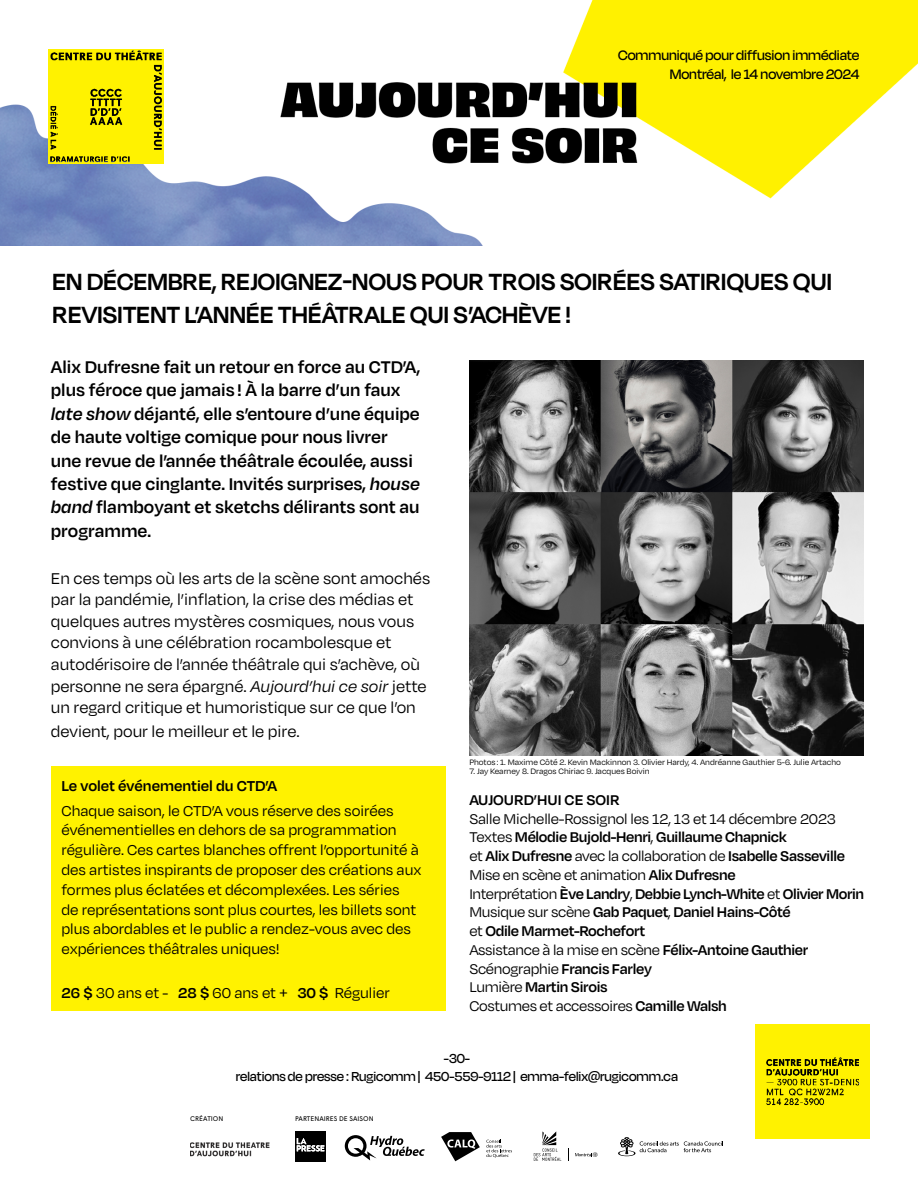
<style>
.page{position:relative;width:918px;height:1188px;background:#fff}
.page>*{position:absolute;margin:0;border:0;box-sizing:border-box;transform-origin:0 0}
.t1{font:600 27px/32.4px "Degular Display";letter-spacing:.01em;color:#000}
.t2{font:600 19.5px/23.4px "Degular";color:#000}
.t3{font:18px/21.6px "Degular";color:#000}
.t4{font:16.5px/19.8px "Degular";color:#000}
.t5{font:600 16.5px "Degular";color:#000}
.t6{font:600 16.2px/18.8px "Degular";letter-spacing:-.02em;color:#000}
.t7{font:600 16.2px "Degular";color:#000}
.t8{font:500 15.75px/18.9px "Degular Display";color:#000;text-align:right}
.t9{font:500 15px/18px "Degular Display";color:#000;text-align:center}
.t10{font:9px "Degular";color:#000}
.t11{font:6.75px "Wigrum";color:#000}
.s1{font-style:italic}
.s2{font-weight:600}
.s3{font-weight:400}
</style>
<div class="page">
<img style="left:0;top:0;width:918px;height:246px">
<svg style="left:345px;top:1135px;width:80px;height:25px"></svg>
<svg style="left:486px;top:1140px;width:26px;height:17px"></svg>
<svg style="left:441px;top:1132px;width:39px;height:29px"></svg>
<svg style="left:534px;top:1131px;width:27px;height:30px"></svg>
<svg style="left:575px;top:1152px;width:22px;height:5px"></svg>
<svg style="left:568px;top:1148px;width:1px;height:13px"></svg>
<svg style="left:618px;top:1137px;width:105px;height:19px"></svg>
<div style="left:295px;top:1131px;width:31px;height:31px;background:#000"></div>
<svg style="left:297px;top:1138px;width:27px;height:13px"></svg>
<img style="left:49px;top:49px;width:114px;height:114px">
<div style="left:51px;top:766px;width:395px;height:245px;background:#fff200"></div>
<img style="left:755px;top:1024px;width:114px;height:115px">
<img style="left:190px;top:1142px;width:80px;height:15px">
<img style="left:469px;top:361px;width:395px;height:394px">
<p class="t8" style="left:618px;top:45px;width:243px">Communiqué pour diffusion immédiate<br>Montréal, le 14 novembre 2024</p>
<h1 class="t1" style="left:52px;top:265px;width:781px">EN DÉCEMBRE, REJOIGNEZ-NOUS POUR TROIS SOIRÉES SATIRIQUES QUI<br>REVISITENT L’ANNÉE THÉÂTRALE QUI S’ACHÈVE !</h1>
<p class="t2" style="left:51px;top:354px;width:371px">Alix Dufresne fait un retour en force au CTD’A, plus féroce que jamais ! À la barre d’un faux <span class="s1">late show</span> déjanté, elle s’entoure d’une équipe de haute voltige comique pour nous livrer une revue de l’année théâtrale écoulée, aussi festive que cinglante. Invités surprises, <span class="s1">house band</span> flamboyant et sketchs délirants sont au programme.</p>
<p class="t3" style="left:51px;top:567px;width:381px">En ces temps où les arts de la scène sont amochés par la pandémie, l’inflation, la crise des médias et quelques autres mystères cosmiques, nous vous convions à une célébration rocambolesque et autodérisoire de l’année théâtrale qui s’achève, où personne ne sera épargné. <span class="s1">Aujourd’hui ce soir</span> jette un regard critique et humoristique sur ce que l’on</p>
<p class="t3" style="left:51px;top:720px;width:250px">devient, pour le meilleur et le pire.</p>
<p class="t5" style="left:61px;top:776px;width:217px">Le volet événementiel du CTD’A</p>
<p class="t4" style="left:61px;top:800px;width:362px">Chaque saison, le CTD’A vous réserve des soirées événementielles en dehors de sa programmation régulière. Ces cartes blanches offrent l’opportunité à des artistes inspirants de proposer des créations aux formes plus éclatées et décomplexées. Les séries<br>de représentations sont plus courtes, les billets sont plus abordables et le public a rendez-vous avec des expériences théâtrales uniques!</p>
<p class="t4" style="left:61px;top:983px;width:330px"><span class="s2">26 $</span> 30 ans et - <span class="s2">28 $</span> 60 ans et + <span class="s2">30 $</span> Régulier</p>
<p class="t10" style="left:469px;top:756px;width:373px">Photos : 1. Maxime Côté 2. Kevin Mackinnon 3. Olivier Hardy, 4. Andréanne Gauthier 5-6. Julie Artacho</p>
<p class="t10" style="left:469px;top:765px;width:182px">7. Jay Kearney 8. Dragos Chiriac 9. Jacques Boivin</p>
<p class="t7" style="left:469px;top:790px;width:152px">AUJOURD’HUI CE SOIR</p>
<p class="t6" style="left:469px;top:809px;width:396px"><span class="s3">Salle Michelle-Rossignol les 12, 13 et 14 décembre 2023<br>Textes</span> Mélodie Bujold-Henri<span class="s3">,</span> Guillaume Chapnick<br><span class="s3">et</span> Alix Dufresne <span class="s3">avec la collaboration de</span> Isabelle Sasseville <span class="s3">Mise en scène et animation</span> Alix Dufresne<br><span class="s3">Interprétation</span> Ève Landry<span class="s3">,</span> Debbie Lynch-White <span class="s3">et</span> Olivier Morin <span class="s3">Musique sur scène</span> Gab Paquet<span class="s3">,</span> Daniel Hains-Côté<br><span class="s3">et</span> Odile Marmet-Rochefort<br><span class="s3">Assistance à la mise en scène</span> Félix-Antoine Gauthier <span class="s3">Scénographie</span> Francis Farley<br><span class="s3">Lumière</span> Martin Sirois<br><span class="s3">Costumes et accessoires</span> Camille Walsh</p>
<p class="t9" style="left:236px;top:1049px;width:444px">-30-<br>relations de presse : Rugicomm | 450-559-9112 | emma-felix@rugicomm.ca</p>
<p class="t11" style="left:190px;top:1113px;width:35px">CRÉATION</p>
<p class="t11" style="left:295px;top:1113px;width:80px">PARTENAIRES DE SAISON</p>
</div>
